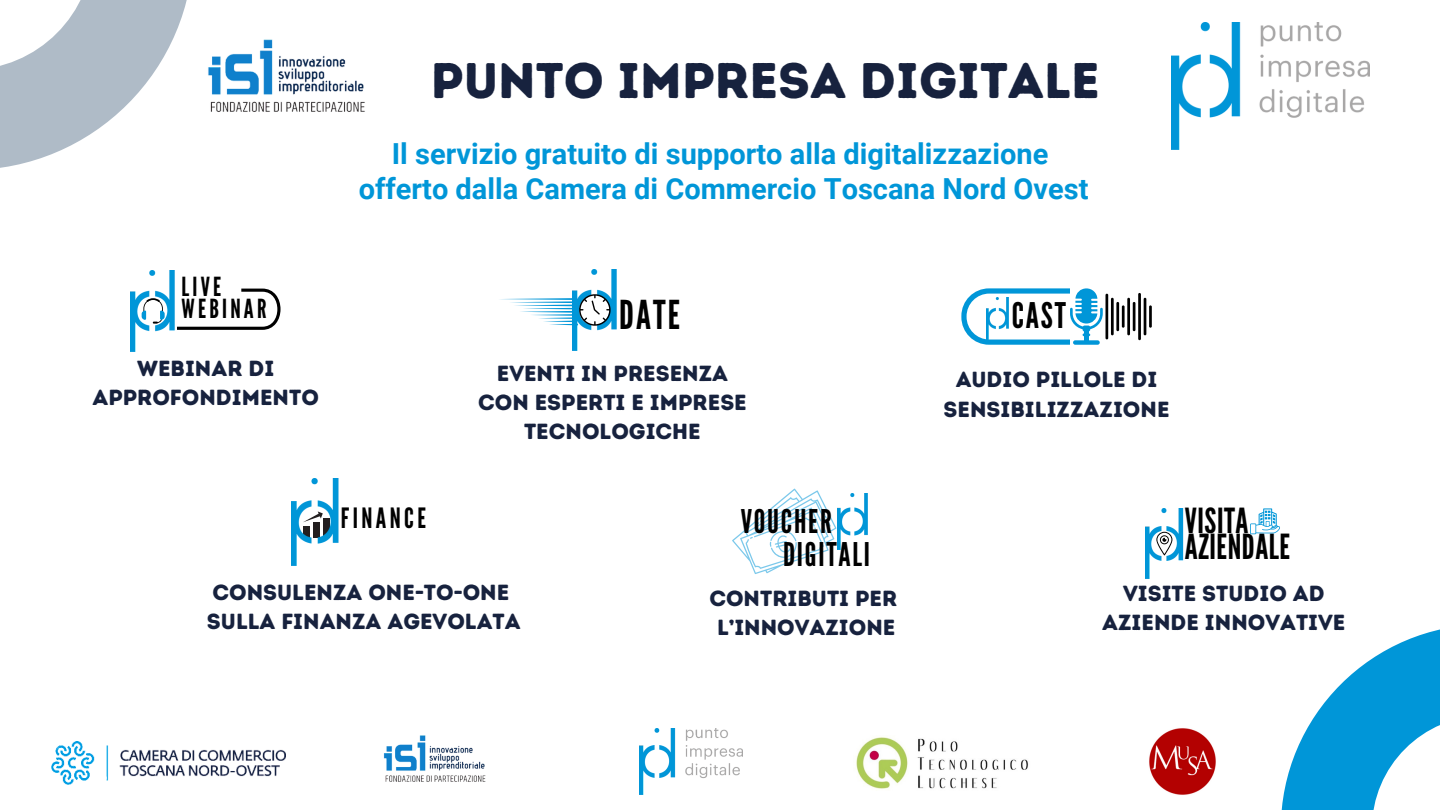
<style>
.page{position:relative;width:1440px;height:810px;background:#fff}
.page>*{position:absolute;margin:0;border:0;box-sizing:border-box;transform-origin:0 0}
.t1{font:50px "Intro Rust Base";color:#17223e}
.t2{font:39.8px "League Gothic";color:#000}
.t3{font:35.3px "League Gothic";color:#000}
.t4{font:34.5px "League Gothic";letter-spacing:.015em;color:#000}
.t5{font:32.6px "League Gothic";letter-spacing:.055em;color:#000}
.t6{font:700 29px "Roboto";color:#0096d8}
.t7{font:27.9px "League Gothic";letter-spacing:.125em;color:#000}
.t8{font:26.3px/21.9px "League Gothic";letter-spacing:.125em;color:#000}
.t9{font:21.9px/29.3px "Intro Rust Base";color:#17223e;text-align:center}
</style>
<div class="page">
<svg style="left:1281px;top:629px;width:159px;height:181px"></svg>
<img style="left:51px;top:741px;width:235px;height:43px">
<img style="left:384px;top:735px;width:102px;height:47px">
<img style="left:640px;top:729px;width:103px;height:66px">
<img style="left:856px;top:737px;width:172px;height:52px">
<img style="left:1149px;top:728px;width:67px;height:67px">
<svg style="left:0;top:0;width:187px;height:168px"></svg>
<svg style="left:1105px;top:301px;width:15px;height:33px"></svg>
<svg style="left:961px;top:288px;width:142px;height:57px"></svg>
<hr style="left:1106px;top:294px;width:2px;height:45px;background:#000">
<hr style="left:1111px;top:298px;width:3px;height:37px;background:#000">
<hr style="left:1116px;top:302px;width:3px;height:29px;background:#000">
<hr style="left:1122px;top:305px;width:3px;height:23px;background:#000">
<hr style="left:1127px;top:298px;width:3px;height:37px;background:#000">
<hr style="left:1133px;top:302px;width:2px;height:29px;background:#000">
<hr style="left:1138px;top:293px;width:3px;height:47px;background:#000">
<hr style="left:1144px;top:298px;width:2px;height:37px;background:#000">
<hr style="left:1149px;top:305px;width:3px;height:23px;background:#000">
<img style="left:573px;top:269px;width:44px;height:82px">
<svg style="left:500px;top:294px;width:111px;height:32px"></svg>
<img style="left:131px;top:270px;width:44px;height:82px">
<svg style="left:177px;top:288px;width:104px;height:42px"></svg>
<div style="left:182px;top:277px;width:57px;height:40px;background:#fff"></div>
<div style="left:182px;top:295px;width:88px;height:29px;background:#fff"></div>
<svg style="left:142px;top:298px;width:23px;height:26px"></svg>
<img style="left:292px;top:478px;width:47px;height:87px">
<img style="left:1146px;top:508px;width:38px;height:70px">
<svg style="left:1250px;top:508px;width:30px;height:26px"></svg>
<svg style="left:1156px;top:532px;width:16px;height:23px"></svg>
<img style="left:179px;top:23px;width:186px;height:117px">
<img style="left:1171px;top:23px;width:198px;height:126px">
<svg style="left:732px;top:489px;width:104px;height:85px"></svg>
<img style="left:837px;top:493px;width:31px;height:57px">
<p class="t1" style="left:431px;top:51px;width:670px">PUNTO IMPRESA DIGITALE</p>
<p class="t8" style="left:182px;top:276px;width:86px">LIVE<br>WEBINAR</p>
<p class="t6" style="left:392px;top:137px;width:658px">Il servizio gratuito di supporto alla digitalizzazione</p>
<p class="t6" style="left:359px;top:172px;width:731px">offerto dalla Camera di Commercio Toscana Nord Ovest</p>
<p class="t2" style="left:619px;top:292px;width:63px">DATE</p>
<p class="t3" style="left:1012px;top:295px;width:56px">CAST</p>
<p class="t9" style="left:93px;top:354px;width:228px">WEBINAR DI<br>APPROFONDIMENTO</p>
<p class="t9" style="left:478px;top:359px;width:270px">EVENTI IN PRESENZA<br>CON ESPERTI E IMPRESE<br>TECNOLOGICHE</p>
<p class="t9" style="left:944px;top:365px;width:227px">AUDIO PILLOLE DI<br>SENSIBILIZZAZIONE</p>
<p class="t7" style="left:341px;top:502px;width:87px">FINANCE</p>
<p class="t4" style="left:1185px;top:501px;width:65px">VISITA</p>
<p class="t4" style="left:1185px;top:527px;width:107px">AZIENDALE</p>
<p class="t5" style="left:741px;top:503px;width:93px">VOUCHER</p>
<p class="t5" style="left:783px;top:535px;width:88px">DIGITALI</p>
<p class="t9" style="left:709px;top:584px;width:189px">CONTRIBUTI PER</p>
<p class="t9" style="left:717px;top:613px;width:180px">L’INNOVAZIONE</p>
<p class="t9" style="left:212px;top:577px;width:298px">CONSULENZA ONE-TO-ONE</p>
<p class="t9" style="left:207px;top:607px;width:315px">SULLA FINANZA AGEVOLATA</p>
<p class="t9" style="left:1102px;top:579px;width:245px">VISITE STUDIO AD<br>AZIENDE INNOVATIVE</p>
</div>
